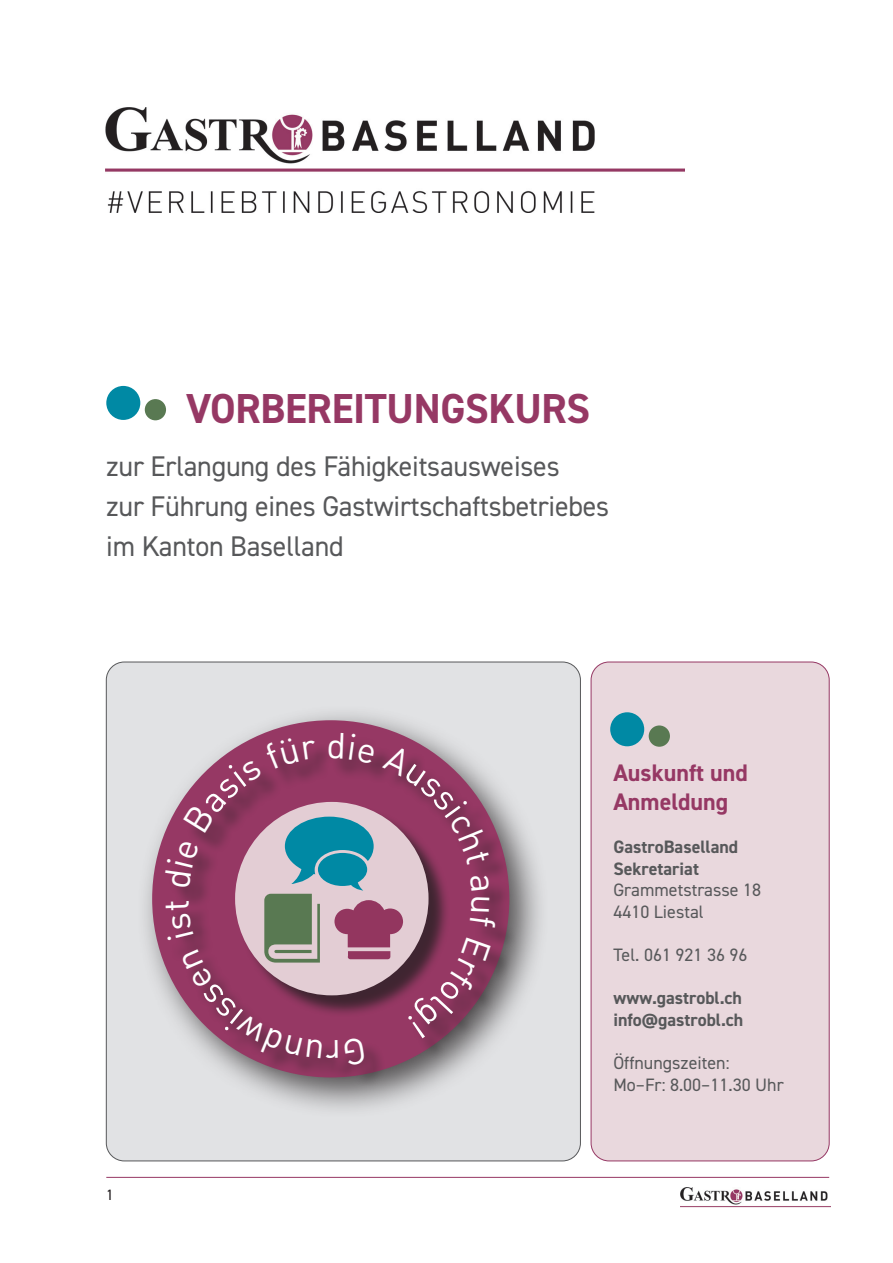
<style>
.page{position:relative;width:893px;height:1263px;background:#fff}
.page>*{position:absolute;margin:0;border:0;box-sizing:border-box;transform-origin:0 0}
.t1{font:700 42px "DIN2014";letter-spacing:-.01em;color:#963864}
.t2{font:28.5px/40.2px "DIN2014";letter-spacing:-.01em;color:#57585a}
.t3{font:700 24px/28.8px "DIN2014";color:#963864}
.t4{font:18px/21.6px "DIN2014";color:#57585a}
.t5{font:700 18px/21.6px "DIN2014";color:#57585a}
.t6{font:15px "DIN2014";color:#231f20}
</style>
<div class="page">
<img style="left:680px;top:1187px;width:150px;height:21px">
<hr style="left:106px;top:1177px;width:723px;height:1px;background:#963864">
<div style="left:591px;top:662px;width:238px;height:499px;background:#e9d8dd;border-radius:18px"></div>
<div style="left:591px;top:662px;width:239px;height:499px;border:1px solid #963864;border-radius:18px"></div>
<img style="left:106px;top:107px;width:579px;height:105px">
<div style="left:610px;top:712px;width:34px;height:34px;background:#0089a4;border-radius:50%"></div>
<div style="left:649px;top:725px;width:21px;height:22px;background:#597952;border-radius:50%"></div>
<div style="left:106px;top:662px;width:474px;height:499px;background:#e1e2e4;border-radius:18px"></div>
<div style="left:137px;top:705px;width:413px;height:413px;background:#231f20;opacity:.75"></div>
<div style="left:169px;top:736px;width:348px;height:350px;background:#231f20;opacity:.75"></div>
<div style="left:106px;top:386px;width:34px;height:34px;background:#0089a4;border-radius:50%"></div>
<div style="left:145px;top:399px;width:21px;height:21px;background:#597952;border-radius:50%"></div>
<svg style="left:164px;top:732px;width:332px;height:334px;background:#9a6882"></svg>
<h1 class="t1" style="left:186px;top:380px;width:406px">VORBEREITUNGSKURS</h1>
<p class="t2" style="left:106px;top:445px;width:504px">zur Erlangung des Fähigkeitsausweises<br>zur Führung eines Gastwirtschaftsbetriebes im Kanton Baselland</p>
<p class="t6" style="left:106px;top:1186px;width:9px">1</p>
<p class="t3" style="left:613px;top:758px;width:136px">Auskunft und<br>Anmeldung</p>
<p class="t5" style="left:613px;top:836px;width:126px">GastroBaselland<br>Sekretariat</p>
<p class="t4" style="left:613px;top:879px;width:149px">Grammetstrasse 18<br>4410 Liestal</p>
<p class="t4" style="left:613px;top:944px;width:136px">Tel. 061 921 36 96</p>
<p class="t5" style="left:613px;top:987px;width:131px">www.gastrobl.ch info@gastrobl.ch</p>
<p class="t4" style="left:613px;top:1052px;width:172px">Öffnungszeiten:<br>Mo–Fr: 8.00–11.30 Uhr</p>
</div>
